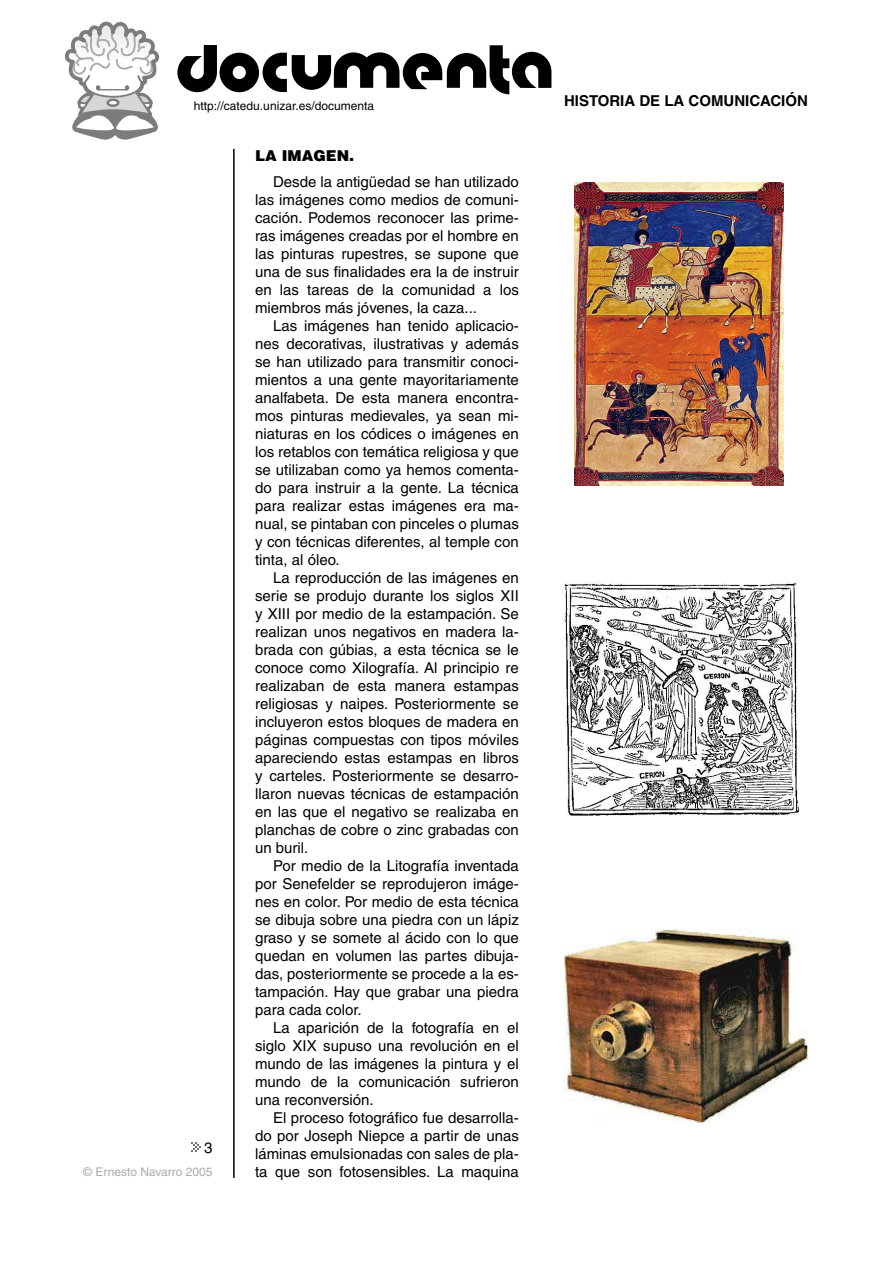
<style>
.page{position:relative;width:893px;height:1263px;background:#fff}
.page>*{position:absolute;margin:0;border:0;box-sizing:border-box;transform-origin:0 0}
.texto_corrido{font:15px/18px "Helvetica";color:#000;text-align:justify}
.t1{font:700 15px "Helvetica";color:#000}
.subtitulos{font:900 15px "Helvetica";color:#000}
.t2{font:12px "Helvetica";color:#000}
.t3{font:12px "Helvetica";color:#aaa}
</style>
<div class="page">
<hr style="left:233px;top:149px;width:2px;height:1029px;background:#000">
<svg style="left:65px;top:21px;width:94px;height:119px"></svg>
<svg style="left:191px;top:1142px;width:9px;height:9px"></svg>
<svg style="left:177px;top:45px;width:374px;height:49px"></svg>
<img style="left:574px;top:183px;width:210px;height:302px">
<img style="left:564px;top:930px;width:244px;height:193px">
<img style="left:564px;top:581px;width:235px;height:235px">
<p class="t2" style="left:194px;top:99px;width:182px">http://catedu.unizar.es/documenta</p>
<p class="texto_corrido" style="left:204px;top:1138px;width:10px">3</p>
<p class="t3" style="left:83px;top:1165px;width:131px">© Ernesto Navarro 2005</p>
<p class="subtitulos" style="left:255px;top:146px;width:101px">LA IMAGEN.</p>
<p class="texto_corrido" style="left:255px;top:172px;width:265px;text-indent:18px">Desde la antigüedad se han utilizado las imágenes como medios de comuni&shy;cación. Podemos reconocer las prime&shy;ras imágenes creadas por el hombre en las pinturas rupestres, se supone que una de sus finalidades era la de instruir en las tareas de la comunidad a los miembros más jóvenes, la caza...</p>
<p class="texto_corrido" style="left:255px;top:316px;width:265px;text-indent:18px">Las imágenes han tenido aplicacio&shy;nes decorativas, ilustrativas y además se han utilizado para transmitir conoci&shy;mientos a una gente mayoritariamente analfabeta. De esta manera encontra&shy;mos pinturas medievales, ya sean mi&shy;niaturas en los códices o imágenes en los retablos con temática religiosa y que se utilizaban como ya hemos comenta&shy;do para instruir a la gente. La técnica para realizar estas imágenes era ma&shy;nual, se pintaban con pinceles o plumas y con técnicas diferentes, al temple con tinta, al óleo.</p>
<p class="texto_corrido" style="left:255px;top:568px;width:265px;text-indent:18px">La reproducción de las imágenes en serie se produjo durante los siglos XII y XIII por medio de la estampación. Se realizan unos negativos en madera la&shy;brada con gúbias, a esta técnica se le conoce como Xilografía. Al principio re realizaban de esta manera estampas religiosas y naipes. Posteriormente se incluyeron estos bloques de madera en páginas compuestas con tipos móviles apareciendo estas estampas en libros y carteles. Posteriormente se desarro&shy;llaron nuevas técnicas de estampación en las que el negativo se realizaba en planchas de cobre o zinc grabadas con un buril.</p>
<p class="texto_corrido" style="left:255px;top:856px;width:265px;text-indent:18px">Por medio de la Litografía inventada por Senefelder se reprodujeron imáge&shy;nes en color. Por medio de esta técnica se dibuja sobre una piedra con un lápiz graso y se somete al ácido con lo que quedan en volumen las partes dibuja&shy;das, posteriormente se procede a la es&shy;tampación. Hay que grabar una piedra para cada color.</p>
<p class="texto_corrido" style="left:255px;top:1018px;width:265px;text-indent:18px">La aparición de la fotografía en el siglo XIX supuso una revolución en el mundo de las imágenes la pintura y el mundo de la comunicación sufrieron una reconversión.</p>
<p class="texto_corrido" style="left:255px;top:1108px;width:265px;text-indent:18px">El proceso fotográfico fue desarrolla&shy;do por Joseph Niepce a partir de unas láminas emulsionadas con sales de pla&shy;ta que son fotosensibles. La maquina</p>
<p class="t1" style="left:564px;top:92px;width:245px">HISTORIA DE LA COMUNICACIÓN</p>
</div>
